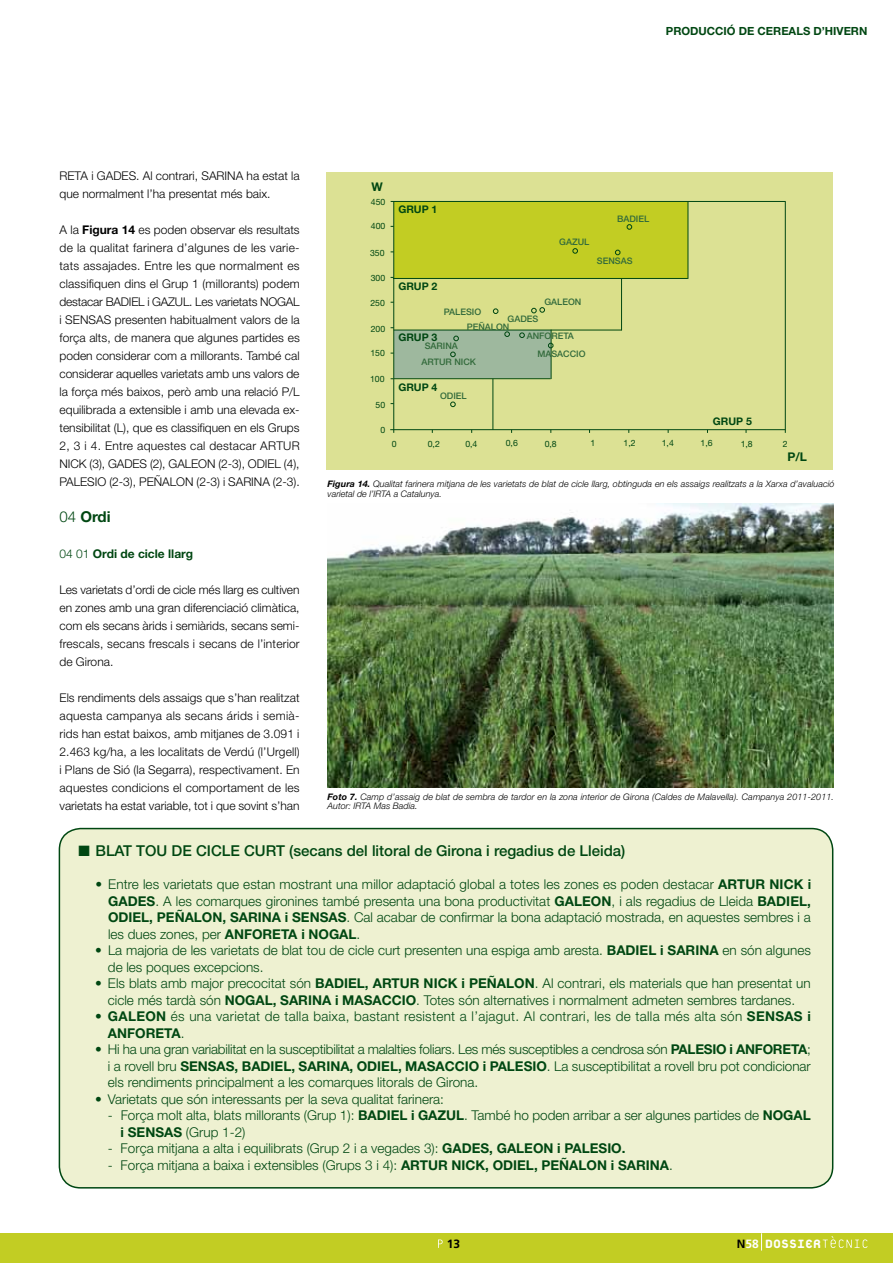
<style>
.page{position:relative;width:893px;height:1263px;background:#fff}
.page>*{position:absolute;margin:0;border:0;box-sizing:border-box;transform-origin:0 0}
.t1{font:800 18px "Platelet";color:#fff;scale:.96 1}
.t2{font:500 15px "Helvetica Neue";color:#004712}
.t3{font:700 15px "Helvetica Neue";color:#004712}
.t4{font:300 13.5px/16.5px "Helvetica Neue";color:#004712;text-align:justify}
.t5{font:300 13.5px/16.5px "Helvetica Neue";letter-spacing:.02em;color:#004712}
.t6{font:300 12px/18px "Helvetica Neue LT Pro";color:#000;text-align:justify}
.t7{font:700 12px "Helvetica Neue";color:#004712}
.t8{font:700 12px "Frutiger";color:#000}
.t9{font:700 11.25px "Helvetica Neue LT Pro";color:#004712}
.t10{font:700 10.5px "Helvetica Neue";color:#004712}
.t11{font:italic 300 9px/9.8px "Helvetica Neue LT Pro";letter-spacing:.005em;color:#000}
.t12{font:500 9px/15.9px "Helvetica Neue";color:#326a3b}
.t13{font:8.7px "Helvetica Neue";color:#004712}
.s1{font-weight:700}
.s2{font-weight:300}
.s3{font-family:"Frutiger";font-weight:700;font-size:12px;color:#000}
.s4{font-family:"Frutiger";font-weight:700;font-size:12px}
</style>
<div class="page">
<div style="left:0;top:1233px;width:893px;height:30px;background:#c2cd23"></div>
<svg style="left:761px;top:1233px;width:1px;height:17px"></svg>
<svg style="left:823px;top:1236px;width:44px;height:12px"></svg>
<svg style="left:438px;top:1239px;width:5px;height:9px"></svg>
<img style="left:328px;top:503px;width:505px;height:284px">
<div style="left:59px;top:828px;width:774px;height:360px;background:#eef1d1;border-radius:21px"></div>
<div style="left:59px;top:828px;width:774px;height:360px;border:2px solid #004712;border-radius:21px"></div>
<div style="left:327px;top:172px;width:506px;height:298px;background:#dce194"></div>
<div style="left:394px;top:202px;width:294px;height:76px;background:#c2cd23"></div>
<div style="left:394px;top:278px;width:227px;height:52px;background:#dadf8a"></div>
<div style="left:394px;top:330px;width:157px;height:48px;background:#9eb89e"></div>
<hr style="left:391px;top:201px;width:395px;height:1px;background:#004712">
<hr style="left:390px;top:429px;width:395px;height:1px;background:#004712">
<hr style="left:785px;top:202px;width:1px;height:231px;background:#004712">
<hr style="left:393px;top:202px;width:1px;height:231px;background:#004712">
<hr style="left:688px;top:202px;width:1px;height:77px;background:#004712">
<hr style="left:621px;top:278px;width:1px;height:52px;background:#004712">
<hr style="left:394px;top:330px;width:228px;height:1px;background:#004712">
<hr style="left:551px;top:330px;width:1px;height:49px;background:#004712">
<hr style="left:492px;top:379px;width:1px;height:51px;background:#004712">
<hr style="left:394px;top:378px;width:157px;height:1px;background:#004712">
<svg style="left:504px;top:331px;width:6px;height:6px"></svg>
<svg style="left:453px;top:336px;width:6px;height:5px"></svg>
<svg style="left:450px;top:352px;width:6px;height:5px"></svg>
<svg style="left:450px;top:402px;width:6px;height:5px"></svg>
<svg style="left:519px;top:333px;width:6px;height:5px"></svg>
<svg style="left:615px;top:250px;width:5px;height:5px"></svg>
<svg style="left:572px;top:248px;width:6px;height:6px"></svg>
<svg style="left:493px;top:308px;width:5px;height:6px"></svg>
<svg style="left:627px;top:224px;width:5px;height:6px"></svg>
<svg style="left:531px;top:307px;width:14px;height:6px"></svg>
<svg style="left:548px;top:343px;width:5px;height:5px"></svg>
<hr style="left:393px;top:278px;width:295px;height:1px;background:#004712">
<p class="t9" style="left:666px;top:24px;width:203px">PRODUCCIÓ DE CEREALS D’HIVERN</p>
<p class="t6" style="left:60px;top:166px;width:242px">RETA i GADES. Al contrari, SARINA ha estat la que normalment l’ha presentat més baix.</p>
<p class="t6" style="left:60px;top:220px;width:242px">A la <span class="s1">Figura 14</span> es poden observar els resultats de la qualitat farinera d’algunes de les varie&shy;tats assajades. Entre les que normalment es classifiquen dins el Grup 1 (millorants) podem destacar BADIEL i GAZUL. Les varietats NOGAL i SENSAS presenten habitualment valors de la força alts, de manera que algunes partides es poden considerar com a millorants. També cal considerar aquelles varietats amb uns valors de la força més baixos, però amb una relació P/L equilibrada a extensible i amb una elevada ex&shy;tensibilitat (L), que es classifiquen en els Grups 2, 3 i 4. Entre aquestes cal destacar ARTUR NICK (3), GADES (2), GALEON (2-3), ODIEL (4), PALESIO (2-3), PEÑALON (2-3) i SARINA (2-3).</p>
<p class="t3" style="left:60px;top:507px;width:53px"><span class="s2">04</span> Ordi</p>
<p class="t7" style="left:60px;top:546px;width:135px"><span class="s2">04 01</span> Ordi de cicle llarg</p>
<p class="t6" style="left:60px;top:580px;width:242px">Les varietats d’ordi de cicle més llarg es cultiven en zones amb una gran diferenciació climàtica, com els secans àrids i semiàrids, secans semi&shy;frescals, secans frescals i secans de l’interior de Girona.</p>
<p class="t6" style="left:60px;top:688px;width:242px">Els rendiments dels assaigs que s’han realitzat aquesta campanya als secans árids i semià&shy;rids han estat baixos, amb mitjanes de 3.091 i 2.463 kg/ha, a les localitats de Verdú (l’Urgell) i Plans de Sió (la Segarra), respectivament. En aquestes condicions el comportament de les varietats ha estat variable, tot i que sovint s’han</p>
<p class="t7" style="left:371px;top:179px;width:13px">W</p>
<p class="t13" style="left:371px;top:197px;width:16px">450</p>
<p class="t13" style="left:371px;top:221px;width:16px">400</p>
<p class="t13" style="left:370px;top:247px;width:16px">350</p>
<p class="t13" style="left:371px;top:272px;width:16px">300</p>
<p class="t13" style="left:370px;top:298px;width:16px">250</p>
<p class="t13" style="left:371px;top:323px;width:16px">200</p>
<p class="t13" style="left:370px;top:348px;width:16px">150</p>
<p class="t13" style="left:370px;top:374px;width:16px">100</p>
<p class="t13" style="left:376px;top:399px;width:11px">50</p>
<p class="t13" style="left:380px;top:425px;width:6px">0</p>
<p class="t10" style="left:398px;top:203px;width:41px">GRUP 1</p>
<p class="t12" style="left:617px;top:211px;width:34px">BADI EL</p>
<p class="t12" style="left:559px;top:233px;width:32px">GAZUL</p>
<p class="t12" style="left:597px;top:252px;width:37px">SENSAS</p>
<p class="t10" style="left:398px;top:280px;width:41px">GRUP 2</p>
<p class="t12" style="left:544px;top:293px;width:39px">GALEON</p>
<p class="t12" style="left:444px;top:304px;width:39px">PALESIO</p>
<p class="t12" style="left:508px;top:310px;width:32px">GADES</p>
<p class="t12" style="left:467px;top:319px;width:44px">PEÑALON</p>
<p class="t12" style="left:527px;top:328px;width:49px">ANFORETA</p>
<p class="t10" style="left:398px;top:331px;width:41px">GRUP 3</p>
<p class="t12" style="left:421px;top:338px;width:56px;text-indent:3px">SARINA<br>ARTUR NICK</p>
<p class="t12" style="left:537px;top:346px;width:50px">MASACCIO</p>
<p class="t10" style="left:398px;top:381px;width:41px">GRUP 4</p>
<p class="t12" style="left:440px;top:388px;width:28px">ODI EL</p>
<p class="t10" style="left:713px;top:414px;width:41px">GRUP 5</p>
<p class="t13" style="left:392px;top:438px;width:6px">0</p>
<p class="t13" style="left:428px;top:438px;width:14px">0,2</p>
<p class="t13" style="left:465px;top:438px;width:14px">0,4</p>
<p class="t13" style="left:506px;top:438px;width:14px">0,6</p>
<p class="t13" style="left:545px;top:438px;width:14px">0,8</p>
<p class="t13" style="left:591px;top:438px;width:6px">1</p>
<p class="t13" style="left:623px;top:438px;width:14px">1,2</p>
<p class="t13" style="left:662px;top:438px;width:14px">1,4</p>
<p class="t13" style="left:701px;top:438px;width:14px">1,6</p>
<p class="t13" style="left:741px;top:438px;width:14px">1,8</p>
<p class="t13" style="left:783px;top:438px;width:6px">2</p>
<p class="t7" style="left:787px;top:449px;width:21px">P/L</p>
<p class="t11" style="left:328px;top:479px;width:508px"><span class="s1">Figura 14.</span> Qualitat farinera mitjana de les varietats de blat de cicle llarg, obtinguda en els assaigs realitzats a la Xarxa d’avaluació varietal de l’IRTA a Catalunya.</p>
<p class="t11" style="left:328px;top:791px;width:508px"><span class="s1">Foto 7.</span> Camp d’assaig de blat de sembra de tardor en la zona interior de Girona (Caldes de Malavella). Campanya 2011-2011.<br>Autor: IRTA Mas Badia.</p>
<p class="t2" style="left:78px;top:842px;width:548px">■ BLAT TOU DE CICLE CURT (secans del litoral de Girona i regadius de Lleida)</p>
<p class="t4" style="left:108px;top:876px;width:705px;text-indent:-13px">• Entre les varietats que estan mostrant una millor adaptació global a totes les zones es poden destacar <span class="s1">ARTUR NICK i GADES</span>. A les comarques gironines també presenta una bona productivitat <span class="s1">GALEON</span>, i als regadius de Lleida <span class="s1">BADIEL, ODIEL, PEÑALON, SARINA i SENSAS</span>. Cal acabar de confirmar la bona adaptació mostrada, en aquestes sembres i a les dues zones, per <span class="s1">ANFORETA i NOGAL</span>.</p>
<p class="t4" style="left:108px;top:942px;width:704px;text-indent:-13px">• La majoria de les varietats de blat tou de cicle curt presenten una espiga amb aresta. <span class="s1">BADIEL i SARINA</span> en són algunes de les poques excepcions.</p>
<p class="t4" style="left:95px;top:975px;width:717px;text-align:center">• Els blats amb major precocitat són <span class="s1">BADIEL, ARTUR NICK i PEÑALON</span>. Al contrari, els materials que han presentat un cicle més tardà són <span class="s1">NOGAL, SARINA i MASACCIO</span>. Totes són alternatives i normalment admeten sembres tardanes.</p>
<p class="t5" style="left:108px;top:1008px;width:704px;text-indent:-13px">• <span class="s1">GALEON</span> és una varietat de talla baixa, bastant resistent a l’ajagut. Al contrari, les de talla més alta són <span class="s1">SENSAS i<br>ANFORETA</span>.</p>
<p class="t4" style="left:108px;top:1041px;width:704px;text-indent:-13px">• Hi ha una gran variabilitat en la susceptibilitat a malalties foliars. Les més susceptibles a cendrosa són <span class="s1">PALESIO i ANFORETA</span>; i a rovell bru <span class="s1">SENSAS, BADIEL, SARINA, ODIEL, MASACCIO i PALESIO</span>. La susceptibilitat a rovell bru pot condicionar els rendiments principalment a les comarques litorals de Girona.</p>
<p class="t4" style="left:95px;top:1090px;width:350px">• Varietats que són interessants per la seva qualitat farinera:</p>
<p class="t4" style="left:121px;top:1107px;width:692px;text-indent:-13px">- Força molt alta, blats millorants (Grup 1): <span class="s1">BADIEL i GAZUL</span>. També ho poden arribar a ser algunes partides de <span class="s1">NOGAL i SENSAS</span> (Grup 1-2)</p>
<p class="t4" style="left:108px;top:1140px;width:519px">- Força mitjana a alta i equilibrats (Grup 2 i a vegades 3): <span class="s1">GADES, GALEON i PALESIO.</span></p>
<p class="t4" style="left:108px;top:1156px;width:566px">- Força mitjana a baixa i extensibles (Grups 3 i 4): <span class="s1">ARTUR NICK, ODIEL, PEÑALON i SARINA</span>.</p>
<p class="t8" style="left:447px;top:1236px;width:15px">13</p>
<h1 class="t1" style="left:737px;top:1235px;width:89px"><span class="s3">N</span><span class="s4">58</span> DOSSIER</h1>
</div>
